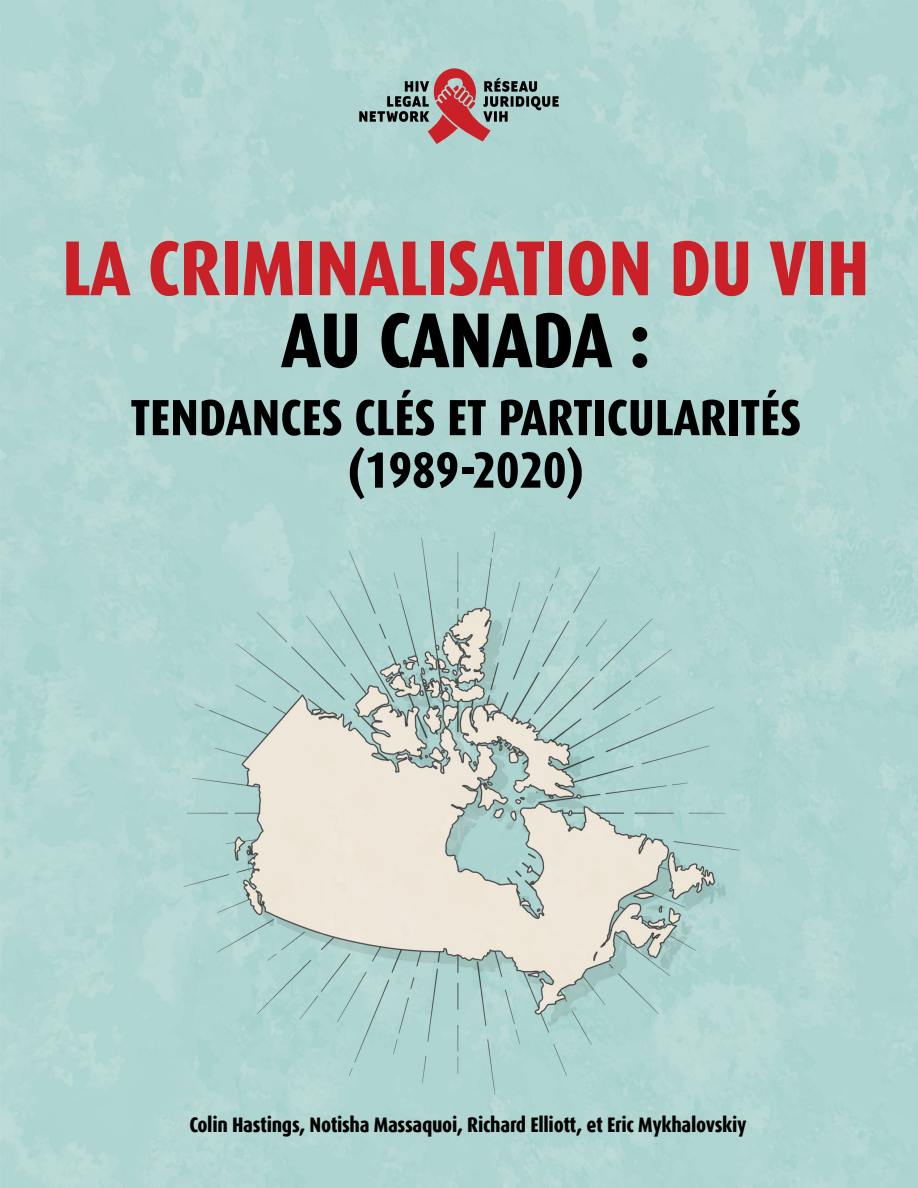
<style>
.page{position:relative;width:918px;height:1188px;background:#fff}
.page>*{position:absolute;margin:0;border:0;box-sizing:border-box;transform-origin:0 0}
.t1{font:800 78px/72px "Dax Condensed";letter-spacing:-.005em;color:#ca2129;text-align:center}
.t2{font:800 51px/52.5px "Dax Condensed";color:#000;text-align:center}
.Headers{font:800 21px "Dax Condensed";letter-spacing:-.015em;color:#000}
.s1{color:#000}
</style>
<div class="page">
<img style="left:0;top:0;width:918px;height:1188px">
<svg style="left:359px;top:67px;width:200px;height:77px;background:#9ea1a0"></svg>
<p class="t1" style="left:62px;top:233px;width:809px">LA CRIMINALISATION DU VIH<br><span class="s1">AU CANADA :</span></p>
<p class="t2" style="left:131px;top:392px;width:672px">TENDANCES CLÉS ET PARTICULARITÉS (1989-2020)</p>
<p class="Headers" style="left:189px;top:1113px;width:559px">Colin Hastings, Notisha Massaquoi, Richard Elliott, et Eric Mykhalovskiy</p>
</div>
